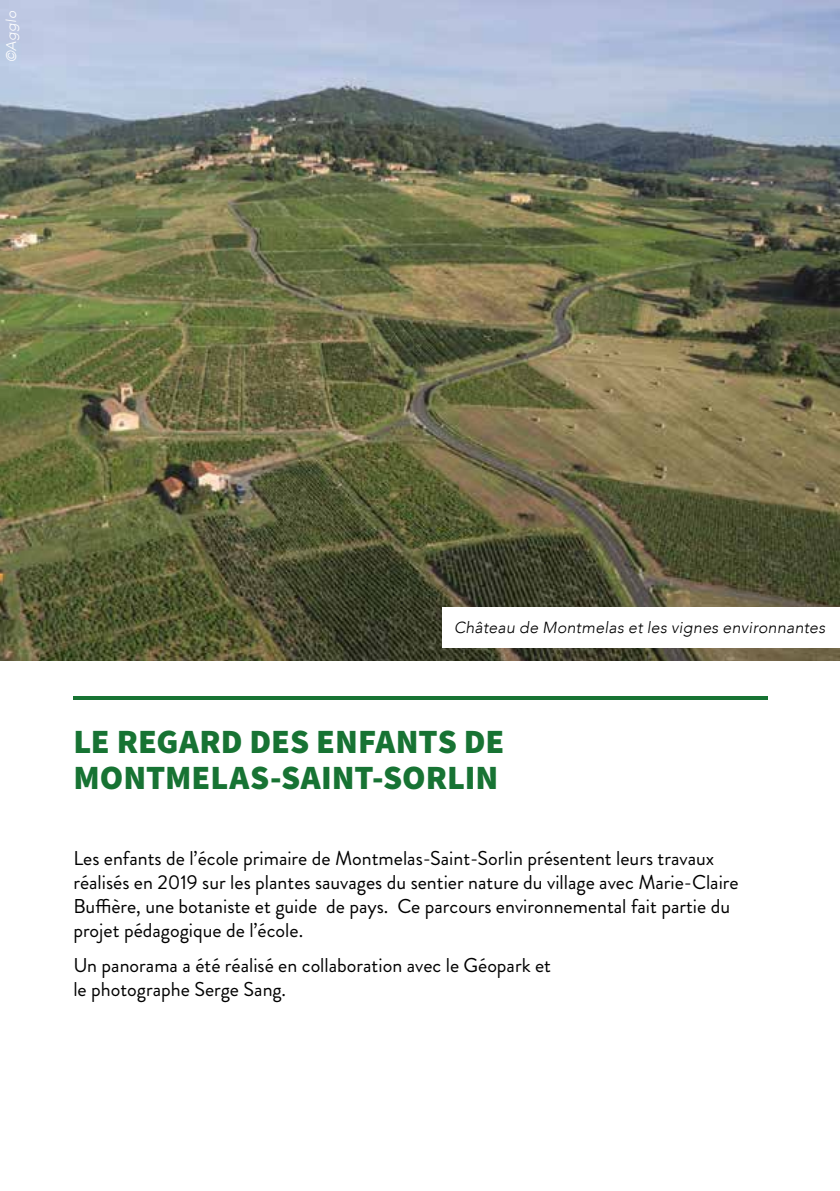
<style>
.page{position:relative;width:840px;height:1191px;background:#fff}
.page>*{position:absolute;margin:0;border:0;box-sizing:border-box;transform-origin:0 0}
.t1{font:900 34px/36px "Source Sans Pro";color:#177333}
.t2{font:20px/24px "Brandon Grotesque";color:#000}
.t3{font:italic 300 16px "Avenir LT";letter-spacing:.015em;color:#000}
.t4{font:italic 300 14px "Avenir LT";color:#fff}
</style>
<div class="page">
<img style="left:0;top:0;width:839px;height:660px">
<hr style="left:73px;top:696px;width:694px;height:4px;background:#177333">
<div style="left:442px;top:607px;width:397px;height:40px;background:#fff"></div>
<p class="t4" style="left:3px;top:62px;width:52px;rotate:-90deg">©Agglo</p>
<p class="t3" style="left:454px;top:618px;width:372px">Château de Montmelas et les vignes environnantes</p>
<h1 class="t1" style="left:73px;top:725px;width:432px">LE REGARD DES ENFANTS DE<br>MONTMELAS-SAINT-SORLIN</h1>
<p class="t2" style="left:73px;top:846px;width:666px">Les enfants de l’école primaire de Montmelas-Saint-Sorlin présentent leurs travaux réalisés en 2019 sur les plantes sauvages du sentier nature du village avec Marie-Claire Buffière, une botaniste et guide de pays. Ce parcours environnemental fait partie du projet pédagogique de l’école.</p>
<p class="t2" style="left:73px;top:953px;width:479px">Un panorama a été réalisé en collaboration avec le Géopark et le photographe Serge Sang.</p>
</div>
